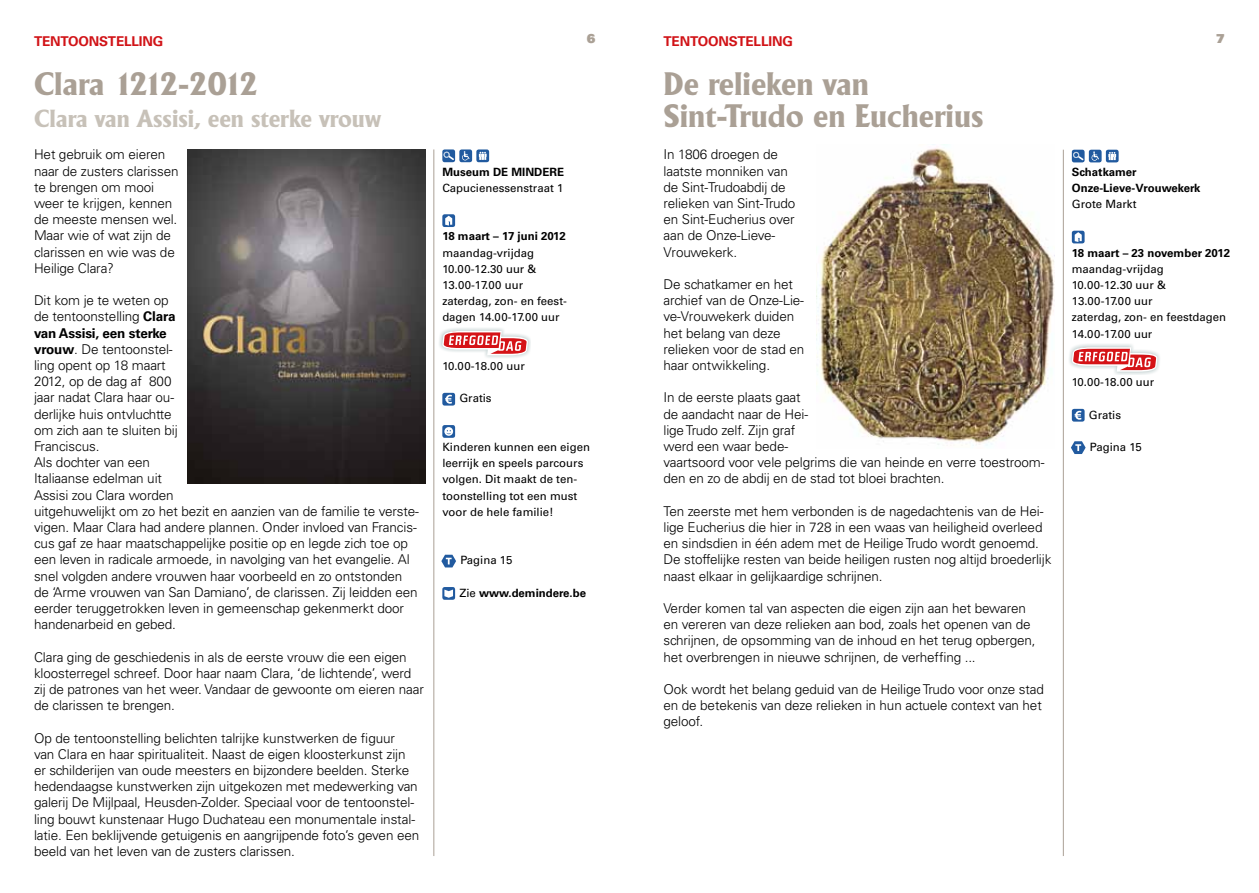
<style>
.page{position:relative;width:1259px;height:893px;background:#fff}
.page>*{position:absolute;margin:0;border:0;box-sizing:border-box;transform-origin:0 0}
.t1{font:700 31.5px/32.4px "Adelon";color:#aaa095}
.t2{font:700 31.5px "Adelon";letter-spacing:-.065em;color:#aaa095}
.t3{font:700 24px "Adelon";color:#c7c1b8}
.t4{font:300 13.5px/16.2px "Univers LT";letter-spacing:-.01em;color:#000}
.t5{font:700 13.5px "Univers LT";letter-spacing:-.01em;color:#d11317}
.t6{font:900 12.3px "Univers LT";color:#aaa095}
.t7{font:11.4px/16.2px "Univers LT";color:#000}
.t8{font:700 11.4px/16.2px "Univers LT";color:#000}
.s1{font-weight:700}
.s2{font-weight:400}
</style>
<div class="page">
<img style="left:187px;top:149px;width:238px;height:334px">
<svg style="left:439px;top:328px;width:92px;height:30px"></svg>
<svg style="left:442px;top:331px;width:86px;height:24px"></svg>
<hr style="left:433px;top:149px;width:1px;height:707px;background:#aaa095">
<div style="left:442px;top:149px;width:13px;height:13px;background:#215a9f;border-radius:2px"></div>
<svg style="left:443px;top:152px;width:11px;height:8px"></svg>
<div style="left:459px;top:149px;width:13px;height:13px;background:#215a9f;border-radius:2px"></div>
<svg style="left:462px;top:151px;width:7px;height:9px"></svg>
<svg style="left:442px;top:214px;width:13px;height:13px"></svg>
<svg style="left:445px;top:216px;width:7px;height:10px"></svg>
<div style="left:442px;top:393px;width:13px;height:13px;background:#215a9f;border-radius:2px"></div>
<svg style="left:445px;top:395px;width:7px;height:9px"></svg>
<div style="left:442px;top:425px;width:13px;height:13px;background:#215a9f;border-radius:2px"></div>
<svg style="left:444px;top:427px;width:9px;height:9px"></svg>
<div style="left:442px;top:587px;width:13px;height:13px;background:#215a9f;border-radius:2px"></div>
<svg style="left:444px;top:590px;width:9px;height:8px"></svg>
<svg style="left:441px;top:555px;width:15px;height:12px"></svg>
<svg style="left:476px;top:149px;width:13px;height:13px"></svg>
<svg style="left:479px;top:152px;width:7px;height:8px"></svg>
<img style="left:816px;top:144px;width:238px;height:302px">
<svg style="left:1069px;top:344px;width:91px;height:31px"></svg>
<svg style="left:1071px;top:347px;width:87px;height:25px"></svg>
<hr style="left:1063px;top:150px;width:1px;height:706px;background:#aaa095">
<div style="left:1071px;top:150px;width:13px;height:12px;background:#215a9f;border-radius:2px"></div>
<svg style="left:1073px;top:152px;width:10px;height:8px"></svg>
<div style="left:1089px;top:150px;width:12px;height:12px;background:#215a9f;border-radius:2px"></div>
<svg style="left:1091px;top:151px;width:8px;height:10px"></svg>
<svg style="left:1071px;top:231px;width:13px;height:12px"></svg>
<svg style="left:1074px;top:232px;width:7px;height:10px"></svg>
<div style="left:1071px;top:409px;width:13px;height:13px;background:#215a9f;border-radius:2px"></div>
<svg style="left:1074px;top:411px;width:7px;height:9px"></svg>
<svg style="left:1106px;top:150px;width:12px;height:12px"></svg>
<svg style="left:1108px;top:152px;width:8px;height:8px"></svg>
<svg style="left:1071px;top:441px;width:14px;height:13px"></svg>
<p class="t5" style="left:34px;top:33px;width:131px">tentoonstelli ng</p>
<p class="t6" style="left:587px;top:30px;width:10px">6</p>
<p class="t6" style="left:1216px;top:30px;width:10px">7</p>
<h1 class="t2" style="left:34px;top:65px;width:225px">Clara 1212-2012</h1>
<h2 class="t3" style="left:34px;top:104px;width:349px">Clara van Assisi, een sterke vrouw</h2>
<p class="t4" style="left:34px;top:146px;width:146px">Het gebruik om eieren naar de zusters clarissen te brengen om mooi weer te krijgen, kennen de meeste mensen wel.<br>Maar wie of wat zijn de clarissen en wie was de<br>Heilige Clara?</p>
<p class="t4" style="left:34px;top:292px;width:386px">Dit kom je te weten op<br>de tentoonstelling <span class="s1">Clara<br>van Assisi, een sterke<br>vrouw</span>. De tentoonstel-<br>ling opent op 18 maart<br>2012, op de dag af 800<br>jaar nadat Clara haar ou-<br>derlijke huis ontvluchtte<br>om zich aan te sluiten bij<br>Franciscus.<br>Als dochter van een<br>Italiaanse edelman uit<br>Assisi zou Clara worden<br>uitgehuwelijkt om zo het bezit en aanzien van de familie te verste&shy;vigen. Maar Clara had andere plannen. Onder invloed van Francis&shy;cus gaf ze haar maatschappelijke positie op en legde zich toe op een leven in radicale armoede, in navolging van het evangelie. Al snel volgden andere vrouwen haar voorbeeld en zo ontstonden de ‘Arme vrouwen van San Damiano’, de clarissen. Zij leidden een eerder teruggetrokken leven in gemeenschap gekenmerkt door handenarbeid en gebed.</p>
<p class="t4" style="left:34px;top:649px;width:391px">Clara ging de geschiedenis in als de eerste vrouw die een eigen kloosterregel schreef. Door haar naam Clara, ‘de lichtende’, werd zij de patrones van het weer. Vandaar de gewoonte om eieren naar de clarissen te brengen.</p>
<p class="t4" style="left:34px;top:730px;width:387px">Op de tentoonstelling belichten talrijke kunstwerken de figuur<br>van Clara en haar spiritualiteit. Naast de eigen kloosterkunst zijn er schilderijen van oude meesters en bijzondere beelden. Sterke hedendaagse kunstwerken zijn uitgekozen met medewerking van galerij De Mijlpaal, Heusden-Zolder. Speciaal voor de tentoonstel&shy;ling bouwt kunstenaar Hugo Duchateau een monumentale instal&shy;latie. Een beklijvende getuigenis en aangrijpende foto’s geven een beeld van het leven van de zusters clarissen.</p>
<p class="t5" style="left:663px;top:33px;width:131px">tentoonstelli ng</p>
<h1 class="t1" style="left:663px;top:67px;width:321px">De relieken van<br>Sint-Trudo en Eucherius</h1>
<p class="t4" style="left:663px;top:146px;width:133px">In 1806 droegen de laatste monniken van de Sint-Trudoabdij de relieken van Sint-Trudo en Sint-Eucherius over aan de Onze-Lieve-<br>Vrouwekerk.</p>
<p class="t4" style="left:663px;top:276px;width:142px">De schatkamer en het archief van de Onze-Lie&shy;ve-Vrouwekerk duiden het belang van deze relieken voor de stad en haar ontwikkeling.</p>
<p class="t4" style="left:663px;top:389px;width:382px">In de eerste plaats gaat<br>de aandacht naar de Hei-<br>lige Trudo zelf. Zijn graf<br>werd een waar bede-<br>vaartsoord voor vele pelgrims die van heinde en verre toestroom&shy;den en zo de abdij en de stad tot bloei brachten.</p>
<p class="t4" style="left:663px;top:503px;width:389px">Ten zeerste met hem verbonden is de nagedachtenis van de Hei&shy;lige Eucherius die hier in 728 in een waas van heiligheid overleed en sindsdien in één adem met de Heilige Trudo wordt genoemd.<br>De stoffelijke resten van beide heiligen rusten nog altijd broederlijk naast elkaar in gelijkaardige schrijnen.</p>
<p class="t4" style="left:663px;top:600px;width:373px">Verder komen tal van aspecten die eigen zijn aan het bewaren en vereren van deze relieken aan bod, zoals het openen van de schrijnen, de opsomming van de inhoud en het terug opbergen, het overbrengen in nieuwe schrijnen, de verheffing ...</p>
<p class="t4" style="left:663px;top:681px;width:382px">Ook wordt het belang geduid van de Heilige Trudo voor onze stad en de betekenis van deze relieken in hun actuele context van het geloof.</p>
<p class="t8" style="left:1071px;top:164px;width:130px">Schatkamer<br>Onze-Lieve-Vrouwekerk</p>
<p class="t7" style="left:1071px;top:196px;width:66px">Grote Markt</p>
<p class="t8" style="left:442px;top:164px;width:92px">Museum DE MINDERE</p>
<p class="t7" style="left:442px;top:180px;width:122px">Capucienessenstraat 1</p>
<p class="t8" style="left:442px;top:228px;width:125px">18 maart – 17 juni 2012</p>
<p class="t7" style="left:442px;top:244px;width:125px">maandag-vrijdag<br>10.00-12.30 uur &amp;<br>13.00-17.00 uur zaterdag, zon- en feest&shy;dagen 14.00-17.00 uur</p>
<p class="t7" style="left:442px;top:358px;width:84px">10.00-18.00 uur</p>
<p class="t7" style="left:459px;top:390px;width:34px">Gratis</p>
<p class="t8" style="left:1071px;top:245px;width:160px">18 maart – 23 november 2012</p>
<p class="t7" style="left:1071px;top:261px;width:156px">maandag-vrijdag<br>10.00-12.30 uur &amp;<br>13.00-17.00 uur<br>zaterdag, zon- en feestdagen<br>14.00-17.00 uur</p>
<p class="t7" style="left:1071px;top:374px;width:84px">10.00-18.00 uur</p>
<p class="t7" style="left:1089px;top:406px;width:34px">Gratis</p>
<p class="t7" style="left:1090px;top:439px;width:54px">Pagina 15</p>
<p class="t7" style="left:442px;top:439px;width:149px">Kinderen kunnen een eigen leerrijk en speels parcours volgen. Dit maakt de ten&shy;toonstelling tot een must voor de hele familie!</p>
<p class="t7" style="left:460px;top:552px;width:54px">Pagina 15</p>
<p class="t8" style="left:459px;top:585px;width:128px"><span class="s2">Zie</span> www.demindere.be</p>
</div>
